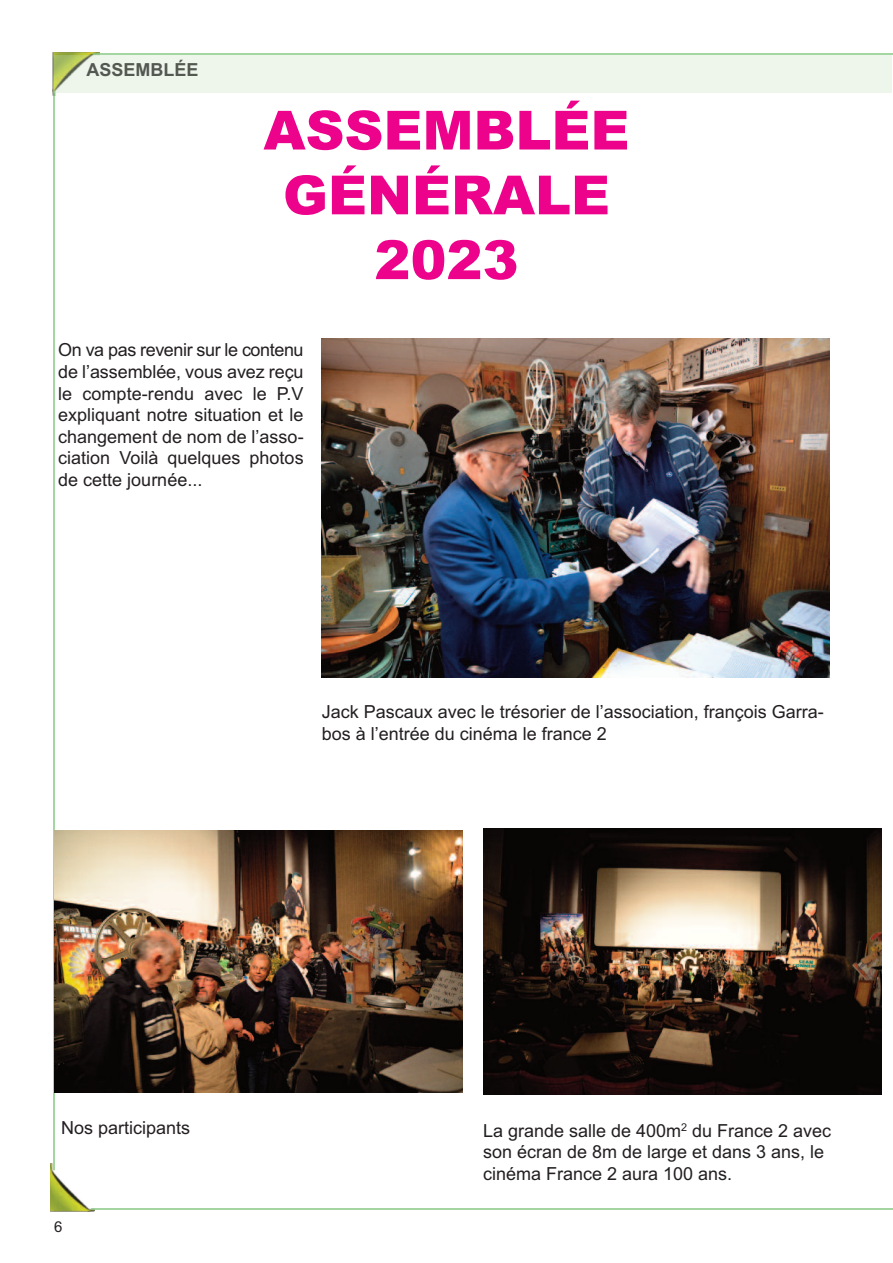
<style>
.page{position:relative;width:893px;height:1263px;background:#fff}
.page>*{position:absolute;margin:0;border:0;box-sizing:border-box;transform-origin:0 0}
.t1{font:900 54px/64.8px "Arial";color:#ed028c;text-align:center}
.t2{font:18px/21.6px "Arial";color:#231f20}
.t3{font:700 18px "Arial";color:#231f20}
.t4{font:15px "Arial";color:#231f20}
</style>
<div class="page">
<img style="left:53px;top:52px;width:47px;height:44px">
<img style="left:50px;top:1164px;width:45px;height:48px">
<hr style="left:93px;top:53px;width:800px;height:2px;background:#88c984">
<hr style="left:91px;top:1208px;width:802px;height:2px;background:#88c984">
<hr style="left:53px;top:91px;width:2px;height:1079px;background:#88c984">
<div style="left:55px;top:56px;width:837px;height:37px;background:#eef6ec"></div>
<div style="left:322px;top:335px;width:507px;height:346px;background:linear-gradient(to right,#fff,#fff)"></div>
<img style="left:322px;top:339px;width:507px;height:339px">
<img style="left:54px;top:830px;width:408px;height:263px">
<img style="left:483px;top:828px;width:398px;height:266px">
<p class="t3" style="left:86px;top:59px;width:114px">ASSEMBLÉE</p>
<h1 class="t1" style="left:263px;top:98px;width:367px">ASSEMBLÉE<br>GÉNÉRALE<br>2023</h1>
<p class="t2" style="left:58px;top:339px;width:247px;text-align:justify">On va pas revenir sur le contenu de l’assemblée, vous avez reçu le compte-rendu avec le P.V expliquant notre situation et le changement de nom de l’asso&shy;ciation Voilà quelques photos de cette journée...</p>
<p class="t2" style="left:322px;top:701px;width:504px">Jack Pascaux avec le trésorier de l’association, françois Garra&shy;bos à l’entrée du cinéma le france 2</p>
<p class="t2" style="left:61px;top:1117px;width:131px">Nos participants</p>
<p class="t2" style="left:483px;top:1120px;width:350px">La grande salle de 400m<sup>2</sup> du France 2 avec son écran de 8m de large et dans 3 ans, le cinéma France 2 aura 100 ans.</p>
<p class="t4" style="left:54px;top:1218px;width:10px">6</p>
</div>
